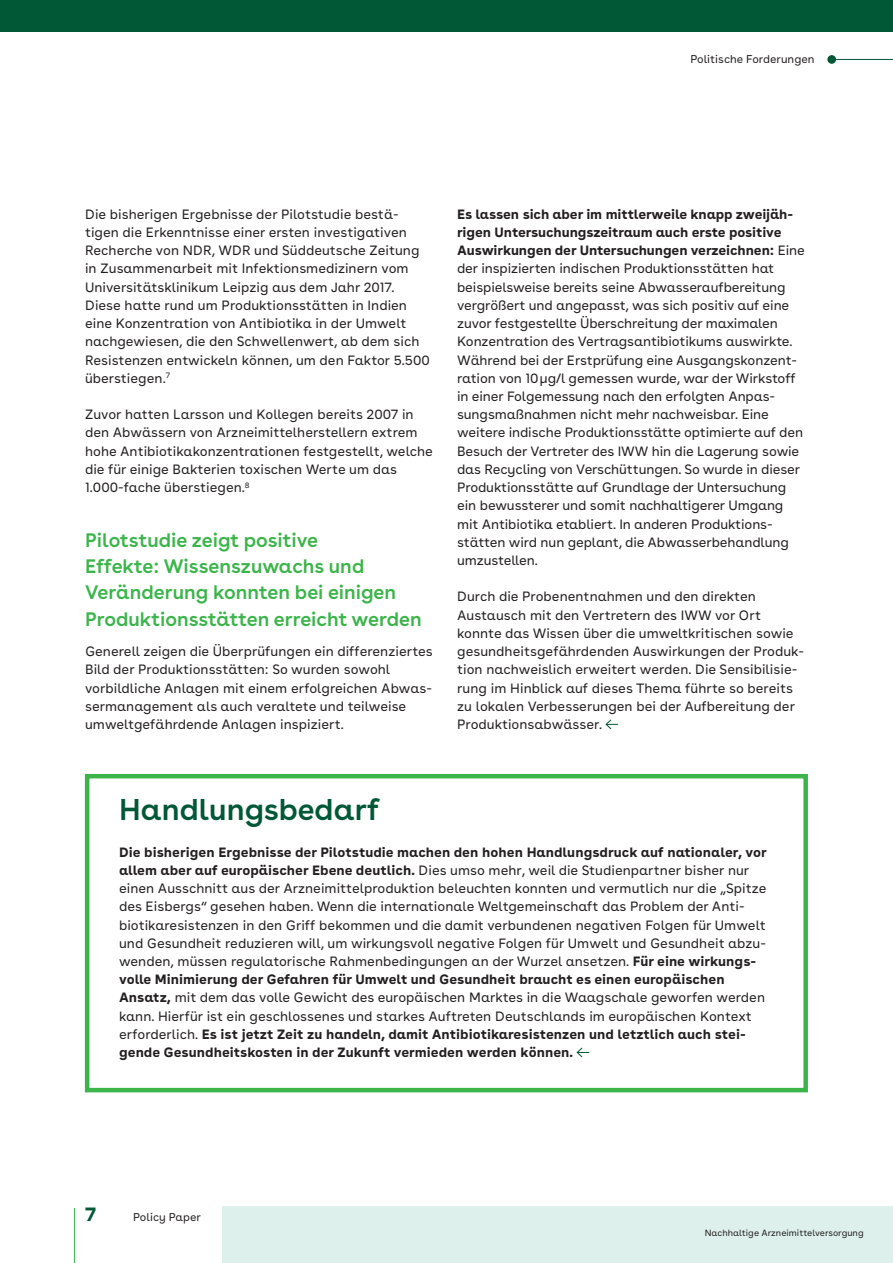
<style>
.page{position:relative;width:893px;height:1263px;background:#fff}
.page>*{position:absolute;margin:0;border:0;box-sizing:border-box;transform-origin:0 0}
.t1{font:600 30px "AOK Buenos Aires";color:#005836}
.t2{font:600 19.5px/26.2px "AOK Buenos Aires";color:#3bb54a}
.t3{font:700 19.5px "AOK Buenos Aires Text";color:#005836}
.t4{font:13.5px/18.3px "AOK Buenos Aires Text";color:#231f20}
.t5{font:11.25px "AOK Buenos Aires Text";color:#231f20}
.t6{font:9px "AOK Buenos Aires Text";color:#231f20}
.s1{font-weight:700}
</style>
<div class="page">
<hr style="left:74px;top:1208px;width:1px;height:55px;background:#3bb54a">
<div style="left:0;top:0;width:893px;height:32px;background:#005836"></div>
<hr style="left:836px;top:59px;width:57px;height:1px;background:#005836">
<div style="left:827px;top:55px;width:9px;height:9px;background:#005836;border-radius:50%"></div>
<svg style="left:605px;top:719px;width:13px;height:10px"></svg>
<div style="left:85px;top:774px;width:723px;height:318px;border:4px solid #3bb54a"></div>
<svg style="left:577px;top:1047px;width:12px;height:11px"></svg>
<div style="left:222px;top:1206px;width:671px;height:57px;background:#ddf0eb"></div>
<p class="t5" style="left:690px;top:50px;width:126px">Politische Forderungen</p>
<p class="t4" style="left:85px;top:204px;width:346px">Die bisherigen Ergebnisse der Pilotstudie bestä&shy;tigen die Erkenntnisse einer ersten investigativen Recherche von NDR, WDR und Süddeutsche Zeitung in Zusammenarbeit mit Infektionsmedizinern vom Universitätsklinikum Leipzig aus dem Jahr 2017.<br>Diese hatte rund um Produktionsstätten in Indien eine Konzentration von Antibiotika in der Umwelt nachgewiesen, die den Schwellenwert, ab dem sich Resistenzen entwickeln können, um den Faktor 5.500 überstiegen.<sup>7</sup></p>
<p class="t4" style="left:85px;top:404px;width:349px">Zuvor hatten Larsson und Kollegen bereits 2007 in den Abwässern von Arzneimittelherstellern extrem hohe Antibiotikakonzentrationen festgestellt, welche die für einige Bakterien toxischen Werte um das 1.000-fache überstiegen.<sup>8</sup></p>
<h2 class="t2" style="left:85px;top:525px;width:338px">Pilotstudie zeigt positive<br>Effekte: Wissenszuwachs und<br>Veränderung konnten bei einigen<br>Produktionsstätten erreicht werden</h2>
<p class="t4" style="left:85px;top:641px;width:349px">Generell zeigen die Überprüfungen ein differenziertes Bild der Produktionsstätten: So wurden sowohl vorbildliche Anlagen mit einem erfolgreichen Abwas&shy;sermanagement als auch veraltete und teilweise umweltgefährdende Anlagen inspiziert.</p>
<p class="t4" style="left:457px;top:204px;width:349px"><span class="s1">Es lassen sich aber im mittlerweile knapp zweijäh&shy;rigen Untersuchungszeitraum auch erste positive Auswirkungen der Untersuchungen verzeichnen:</span> Eine der inspizierten indischen Produktionsstätten hat beispielsweise bereits seine Abwasseraufbereitung vergrößert und angepasst, was sich positiv auf eine zuvor festgestellte Überschreitung der maximalen Konzentration des Vertragsantibiotikums auswirkte.<br>Während bei der Erstprüfung eine Ausgangskonzent&shy;ration von 10μg/l gemessen wurde, war der Wirkstoff in einer Folgemessung nach den erfolgten Anpas&shy;sungsmaßnahmen nicht mehr nachweisbar. Eine weitere indische Produktionsstätte optimierte auf den Besuch der Vertreter des IWW hin die Lagerung sowie das Recycling von Verschüttungen. So wurde in dieser Produktionsstätte auf Grundlage der Untersuchung ein bewussterer und somit nachhaltigerer Umgang mit Antibiotika etabliert. In anderen Produktions&shy;stätten wird nun geplant, die Abwasserbehandlung umzustellen.</p>
<p class="t4" style="left:457px;top:586px;width:349px">Durch die Probenentnahmen und den direkten Austausch mit den Vertretern des IWW vor Ort konnte das Wissen über die umweltkritischen sowie gesundheitsgefährdenden Auswirkungen der Produk&shy;tion nachweislich erweitert werden. Die Sensibilisie&shy;rung im Hinblick auf dieses Thema führte so bereits zu lokalen Verbesserungen bei der Aufbereitung der Produktionsabwässer.</p>
<h1 class="t1" style="left:119px;top:784px;width:262px">Handlungsbedarf</h1>
<p class="t4" style="left:119px;top:841px;width:649px"><span class="s1">Die bisherigen Ergebnisse der Pilotstudie machen den hohen Handlungsdruck auf nationaler, vor allem aber auf europäischer Ebene deutlich.</span> Dies umso mehr, weil die Studienpartner bisher nur einen Ausschnitt aus der Arzneimittelproduktion beleuchten konnten und vermutlich nur die „Spitze des Eisbergs“ gesehen haben. Wenn die internationale Weltgemeinschaft das Problem der Anti&shy;biotikaresistenzen in den Griff bekommen und die damit verbundenen negativen Folgen für Umwelt und Gesundheit reduzieren will, um wirkungsvoll negative Folgen für Umwelt und Gesundheit abzu&shy;wenden, müssen regulatorische Rahmenbedingungen an der Wurzel ansetzen. <span class="s1">Für eine wirkungs&shy;volle Minimierung der Gefahren für Umwelt und Gesundheit braucht es einen europäischen Ansatz,</span> mit dem das volle Gewicht des europäischen Marktes in die Waagschale geworfen werden kann. Hierfür ist ein geschlossenes und starkes Auftreten Deutschlands im europäischen Kontext erforderlich. <span class="s1">Es ist jetzt Zeit zu handeln, damit Antibiotikaresistenzen und letztlich auch stei&shy;gende Gesundheitskosten in der Zukunft vermieden werden können.</span></p>
<h2 class="t3" style="left:85px;top:1197px;width:13px">7</h2>
<p class="t5" style="left:133px;top:1208px;width:69px">Policy Paper</p>
<p class="t6" style="left:705px;top:1225px;width:160px">Nachhaltige Arzneimittelversorgung</p>
</div>
